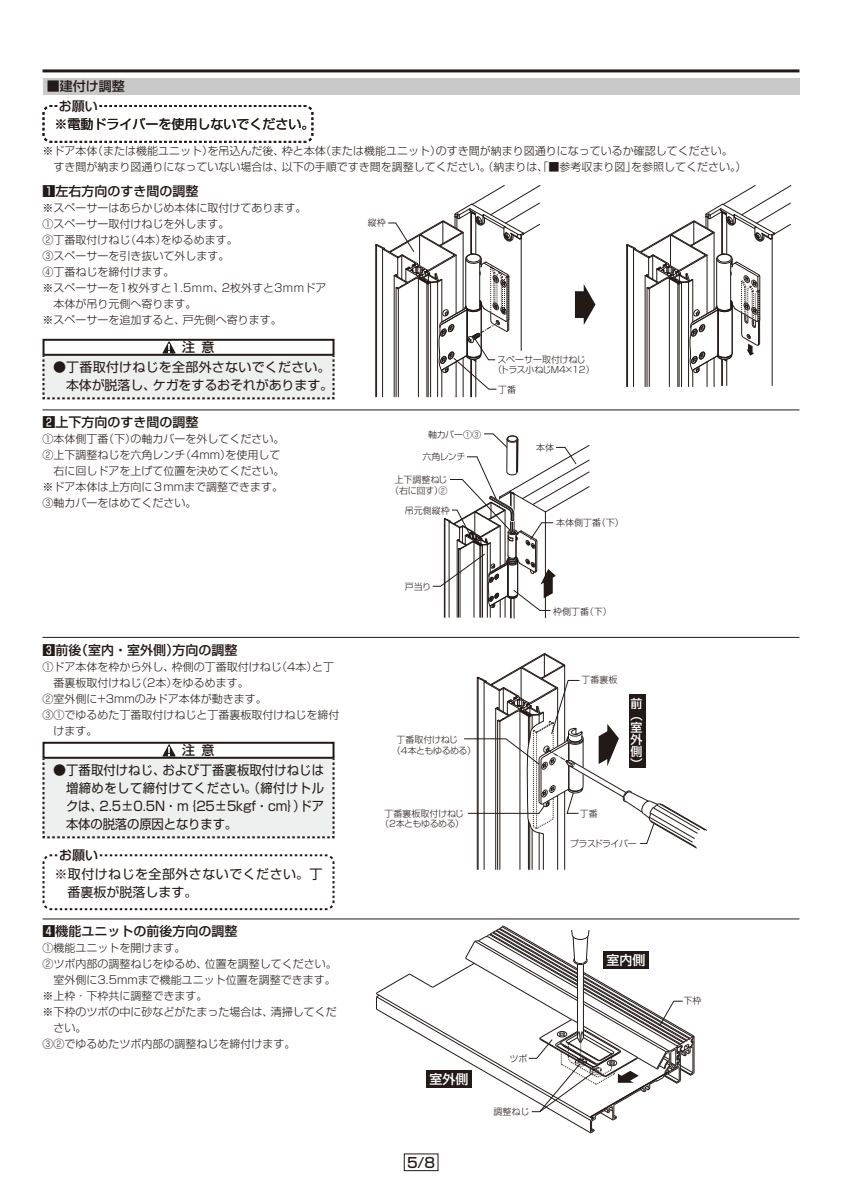
<style>
.page{position:relative;width:842px;height:1191px;background:#fff}
.page>*{position:absolute;margin:0;border:0;box-sizing:border-box;transform-origin:0 0}
.t1{font:14px "Shin Go Pro Medium 90 msp RKSJ H";color:#231916}
.t2{font:13px/18px "Shin Go Pro Regular 90 msp RKSJ H";color:#231916;text-align:justify}
.t3{font:13px "Shin Go Pro Medium 90 msp RKSJ H";color:#231916}
.t4{font:13px/18px "Shin Go Pro Regular 90 msp RKSJ H";letter-spacing:.02em;color:#231916;text-align:right}
.t5{font:13px/18px "Shin Go Pro Regular 90 msp RKSJ H";letter-spacing:.035em;color:#231916}
.t6{font:13px "Shin Go Pro Medium 90 msp RKSJ H";color:#fff}
.t7{font:12px/12px "Shin Go Pro Medium 90 msp RKSJ V";color:#fff;text-align:justify}
.t8{font:11px/16px "Shin Go Pro Light 90 msp RKSJ H";color:#231916}
.t9{font:9px/10.8px "Shin Go Pro Light 90 msp RKSJ H";letter-spacing:-.015em;color:#231916;text-align:center}
.t10{font:9px/10.8px "Shin Go Pro Light 90 msp RKSJ H";letter-spacing:-.035em;color:#231916}
.t11{font:9px "Shin Go Pro Light 90 msp RKSJ H";letter-spacing:-.055em;color:#231916}
</style>
<div class="page">
<hr style="left:514px;top:494px;width:1px;height:124px;background:#231916">
<hr style="left:511px;top:493px;width:1px;height:125px;background:#231916">
<hr style="left:510px;top:492px;width:1px;height:126px;background:#231916">
<svg style="left:432px;top:433px;width:158px;height:184px"></svg>
<svg style="left:575px;top:284px;width:20px;height:41px"></svg>
<svg style="left:626px;top:185px;width:165px;height:201px"></svg>
<svg style="left:375px;top:185px;width:165px;height:212px"></svg>
<hr style="left:543px;top:834px;width:1px;height:35px;background:#231916">
<hr style="left:557px;top:795px;width:1px;height:74px;background:#231916">
<hr style="left:484px;top:681px;width:1px;height:188px;background:#231916">
<hr style="left:477px;top:677px;width:1px;height:192px;background:#231916">
<hr style="left:564px;top:791px;width:1px;height:78px;background:#231916">
<hr style="left:532px;top:829px;width:1px;height:40px;background:#231916">
<hr style="left:539px;top:833px;width:1px;height:36px;background:#231916">
<hr style="left:528px;top:820px;width:1px;height:49px;background:#231916">
<hr style="left:497px;top:720px;width:1px;height:149px;background:#231916">
<hr style="left:495px;top:708px;width:1px;height:161px;background:#231916">
<hr style="left:478px;top:678px;width:1px;height:191px;background:#231916">
<hr style="left:529px;top:823px;width:1px;height:46px;background:#231916">
<hr style="left:500px;top:721px;width:1px;height:148px;background:#231916">
<hr style="left:520px;top:711px;width:1px;height:158px;background:#231916">
<svg style="left:464px;top:653px;width:243px;height:197px"></svg>
<svg style="left:376px;top:925px;width:319px;height:208px"></svg>
<div style="left:603px;top:952px;width:46px;height:17px;background:#231916"></div>
<div style="left:426px;top:1070px;width:46px;height:17px;background:#231916"></div>
<div style="left:43px;top:78px;width:756px;height:17px;background:#c9c9ca"></div>
<hr style="left:43px;top:69px;width:756px;height:3px;background:#231916">
<div style="left:43px;top:339px;width:291px;height:17px;border:2px solid #231916"></div>
<svg style="left:42px;top:341px;width:293px;height:59px"></svg>
<div style="left:43px;top:741px;width:291px;height:18px;border:2px solid #231916"></div>
<svg style="left:42px;top:744px;width:293px;height:95px;background:#e7e8e8"></svg>
<hr style="left:43px;top:410px;width:756px;height:1px;background:#231916">
<hr style="left:43px;top:637px;width:756px;height:1px;background:#231916">
<hr style="left:43px;top:918px;width:756px;height:1px;background:#231916">
<svg style="left:42px;top:105px;width:272px;height:38px"></svg>
<div style="left:59px;top:97px;width:39px;height:18px;background:#fff"></div>
<svg style="left:42px;top:854px;width:293px;height:57px"></svg>
<div style="left:59px;top:847px;width:39px;height:17px;background:#fff"></div>
<p class="t3" style="left:47px;top:81px;width:79px">■建付け調整</p>
<p class="t3" style="left:59px;top:101px;width:40px">お願い</p>
<p class="t2" style="left:54px;top:117px;width:261px">※電動ドライバーを使用しないでください。</p>
<p class="t8" style="left:54px;top:145px;width:694px;text-indent:-11px">※ ドア本体（または機能ユニット）を吊込んだ後、枠と本体（または機能ユニット）のすき間が納まり図通りになっているか確認してください。すき間が納まり図通りになっていない場合は、以下の手順ですき間を調整してください。（納まりは、「■参考収まり図」を参照してください。）</p>
<p class="t3" style="left:43px;top:186px;width:157px">1左右方向のすき間の調整</p>
<p class="t8" style="left:43px;top:201px;width:265px">※スペーサーはあらかじめ本体に取付けてあります。</p>
<p class="t8" style="left:43px;top:217px;width:188px">①スペーサー取付けねじを外します。</p>
<p class="t8" style="left:43px;top:233px;width:197px">②丁番取付けねじ（4本）をゆるめます。</p>
<p class="t8" style="left:43px;top:249px;width:188px">③スペーサーを引き抜いて外します。</p>
<p class="t8" style="left:43px;top:265px;width:133px">④丁番ねじを締付けます。</p>
<p class="t8" style="left:43px;top:281px;width:285px">※スペーサーを1枚外すと1.5ｍｍ、2枚外すと3ｍｍドア</p>
<p class="t8" style="left:54px;top:297px;width:144px">本体が吊り元側へ寄ります。</p>
<p class="t8" style="left:43px;top:313px;width:241px">※スペーサーを追加すると、戸先側へ寄ります。</p>
<p class="t3" style="left:182px;top:342px;width:34px">注意</p>
<p class="t4" style="left:53px;top:360px;width:282px">●丁番取付けねじを全部外さないでください。本体が脱落し、ケガをするおそれがあります。</p>
<p class="t9" style="left:368px;top:218px;width:19px">縦枠</p>
<p class="t9" style="left:493px;top:356px;width:103px;line-height:10px">スペーサー取付けねじ<br>（トラス小ねじＭ4×12）</p>
<p class="t9" style="left:498px;top:385px;width:19px">丁番</p>
<p class="t3" style="left:43px;top:417px;width:158px">2上下方向のすき間の調整</p>
<p class="t8" style="left:43px;top:432px;width:243px">①本体側丁番（下）の軸カバーを外してください。</p>
<p class="t8" style="left:43px;top:448px;width:240px">②上下調整ねじを六角レンチ（4mm）を使用して</p>
<p class="t8" style="left:54px;top:464px;width:232px">右に回しドアを上げて位置を決めてください。</p>
<p class="t8" style="left:43px;top:480px;width:242px">※ドア本体は上方向に３mmまで調整できます。</p>
<p class="t8" style="left:43px;top:496px;width:155px">③軸カバーをはめてください。</p>
<p class="t3" style="left:43px;top:644px;width:197px">3前後（室内・室外側）方向の調整</p>
<p class="t8" style="left:43px;top:660px;width:293px">①ドア本体を枠から外し、枠側の丁番取付けねじ（4本）と丁</p>
<p class="t8" style="left:54px;top:676px;width:197px">番裏板取付けねじ（2本）をゆるめます。</p>
<p class="t8" style="left:43px;top:692px;width:226px">②室外側に+3mmのみドア本体が動きます。</p>
<p class="t8" style="left:43px;top:708px;width:298px">③①でゆるめた丁番取付けねじと丁番裏板取付けねじを締付</p>
<p class="t8" style="left:54px;top:724px;width:45px">けます。</p>
<p class="t3" style="left:182px;top:745px;width:34px">注意</p>
<p class="t2" style="left:66px;top:763px;width:259px;text-indent:-13px">●丁番取付けねじ、および丁番裏板取付けねじは増締めをして締付けてください。（締付けトルクは、2.5±0.5N・m｛25±5kgf・cm｝）ドア本体の脱落の原因となります。</p>
<p class="t3" style="left:59px;top:850px;width:40px">お願い</p>
<p class="t5" style="left:67px;top:866px;width:257px;text-indent:-13px">※取付けねじを全部外さないでください。丁番裏板が脱落します。</p>
<p class="t3" style="left:43px;top:926px;width:197px">4機能ユニットの前後方向の調整</p>
<p class="t8" style="left:43px;top:941px;width:144px">①機能ユニットを開けます。</p>
<p class="t8" style="left:43px;top:957px;width:296px">②ツボ内部の調整ねじをゆるめ、位置を調整してください。</p>
<p class="t8" style="left:54px;top:973px;width:284px">室外側に3.5mmまで機能ユニット位置を調整できます。</p>
<p class="t8" style="left:43px;top:989px;width:166px">※上枠・下枠共に調整できます。</p>
<p class="t8" style="left:43px;top:1005px;width:296px">※下枠のツボの中に砂などがたまった場合は、清掃してくだ</p>
<p class="t8" style="left:54px;top:1021px;width:34px">さい。</p>
<p class="t8" style="left:43px;top:1037px;width:254px">③②でゆるめたツボ内部の調整ねじを締付けます。</p>
<p class="t9" style="left:428px;top:430px;width:54px">軸カバー①③</p>
<p class="t9" style="left:422px;top:452px;width:45px">六角レンチ</p>
<p class="t9" style="left:390px;top:475px;width:59px">上下調整ねじ（右に回す）②</p>
<p class="t9" style="left:405px;top:506px;width:46px">吊元側縦枠</p>
<p class="t9" style="left:405px;top:582px;width:28px">戸当り</p>
<p class="t9" style="left:536px;top:443px;width:19px">本体</p>
<p class="t9" style="left:556px;top:518px;width:69px">本体側丁番（下）</p>
<p class="t9" style="left:553px;top:607px;width:60px">枠側丁番（下）</p>
<p class="t10" style="left:392px;top:735px;width:86px;text-indent:4px">丁番取付けねじ<br>（4本ともゆるめる）</p>
<p class="t9" style="left:581px;top:676px;width:37px">丁番裏板</p>
<p class="t7" style="left:631px;top:699px;width:13px">前（室外側）</p>
<p class="t9" style="left:380px;top:809px;width:86px">丁番裏板取付けねじ（2本ともゆるめる）</p>
<p class="t9" style="left:580px;top:810px;width:19px">丁番</p>
<p class="t11" style="left:570px;top:840px;width:69px">プラスドライバー</p>
<p class="t6" style="left:430px;top:1073px;width:40px">室外側</p>
<p class="t1" style="left:407px;top:1157px;width:30px">5/8</p>
<p class="t9" style="left:509px;top:1054px;width:19px">ツボ</p>
<p class="t9" style="left:493px;top:1107px;width:37px">調整ねじ</p>
<p class="t6" style="left:607px;top:955px;width:40px">室内側</p>
<p class="t9" style="left:683px;top:996px;width:19px">下枠</p>
</div>
